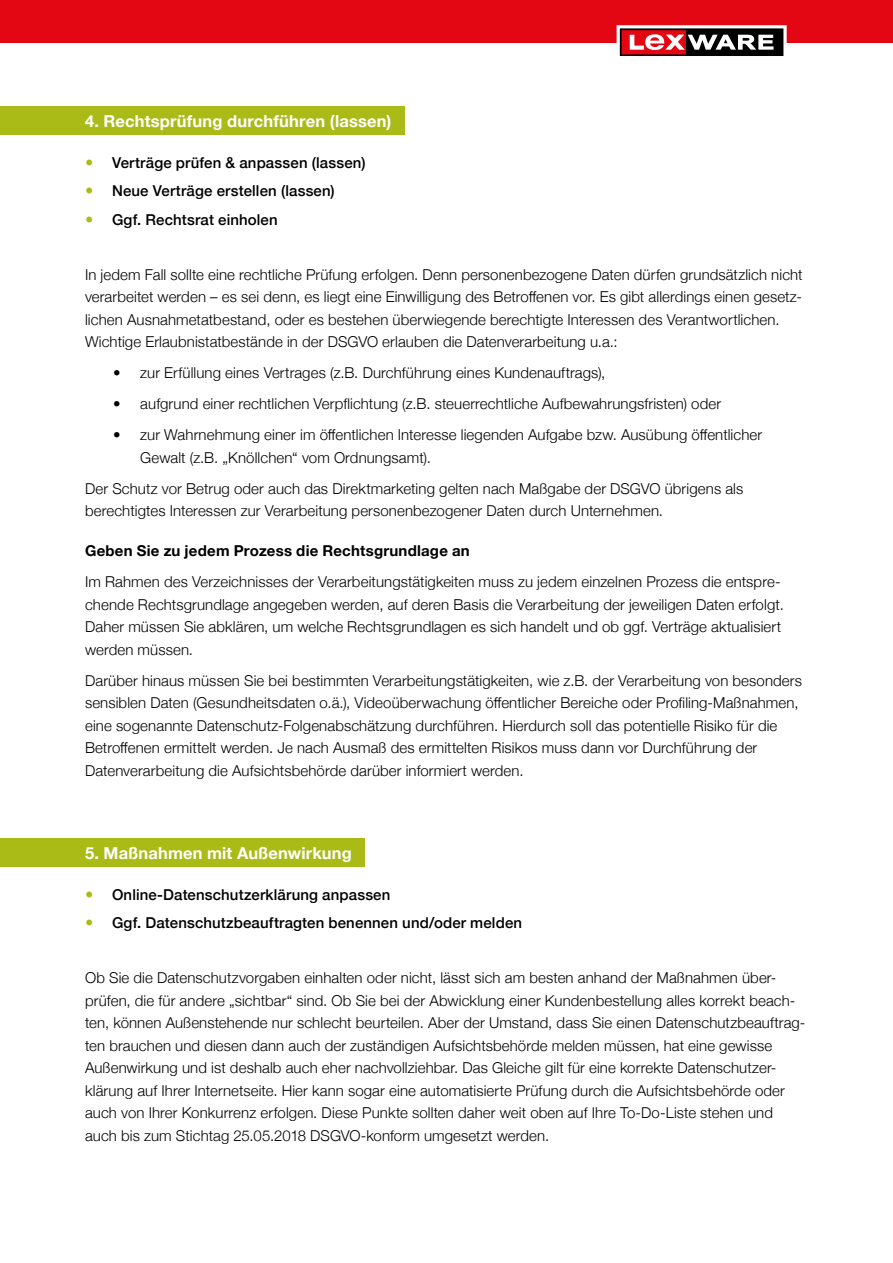
<style>
.page{position:relative;width:893px;height:1263px;background:#fff}
.page>*{position:absolute;margin:0;border:0;box-sizing:border-box;transform-origin:0 0}
.überschrift_kasten{font:700 16.5px "Helvetica Neue";letter-spacing:.01em;color:#fff}
.Copy{font:300 15px/22.5px "Helvetica Neue";letter-spacing:.01em;color:#000}
.t1{font:500 15px "Helvetica Neue";letter-spacing:.01em;color:#000}
.Überschrift_klein{font:700 15px "Helvetica Neue";letter-spacing:.015em;color:#000}
</style>
<div class="page">
<div style="left:0;top:0;width:893px;height:43px;background:#e30613"></div>
<svg style="left:616px;top:25px;width:171px;height:31px"></svg>
<div style="left:0;top:106px;width:404px;height:28px;background:#aabb18"></div>
<div style="left:0;top:838px;width:365px;height:28px;background:#aabb18"></div>
<p class="überschrift_kasten" style="left:85px;top:108px;width:308px">4. Rechtsprüfung durchführen (lassen)</p>
<p class="t1" style="left:112px;top:150px;width:255px">Verträge prüfen &amp; anpassen (lassen)</p>
<p class="t1" style="left:112px;top:179px;width:224px">Neue Verträge erstellen (lassen)</p>
<p class="t1" style="left:112px;top:207px;width:167px">Ggf. Rechtsrat einholen</p>
<p class="Copy" style="left:85px;top:262px;width:719px">In jedem Fall sollte eine rechtliche Prüfung erfolgen. Denn personenbezogene Daten dürfen grundsätzlich nicht verarbeitet werden – es sei denn, es liegt eine Einwilligung des Betroffenen vor. Es gibt allerdings einen gesetz&shy;lichen Ausnahmetatbestand, oder es bestehen überwiegende berechtigte Interessen des Verantwortlichen.<br>Wichtige Erlaubnistatbestände in der DSGVO erlauben die Datenverarbeitung u.a.:</p>
<p class="Copy" style="left:113px;top:361px;width:493px">• zur Erfüllung eines Vertrages (z.B. Durchführung eines Kundenauftrags),</p>
<p class="Copy" style="left:113px;top:392px;width:609px">• aufgrund einer rechtlichen Verpflichtung (z.B. steuerrechtliche Aufbewahrungsfristen) oder</p>
<p class="Copy" style="left:140px;top:423px;width:623px;text-indent:-27px">• zur Wahrnehmung einer im öffentlichen Interesse liegenden Aufgabe bzw. Ausübung öffentlicher<br>Gewalt (z.B. „Knöllchen“ vom Ordnungsamt).</p>
<p class="Copy" style="left:85px;top:476px;width:660px">Der Schutz vor Betrug oder auch das Direktmarketing gelten nach Maßgabe der DSGVO übrigens als berechtigtes Interessen zur Verarbeitung personenbezogener Daten durch Unternehmen.</p>
<p class="Überschrift_klein" style="left:85px;top:539px;width:386px">Geben Sie zu jedem Prozess die Rechtsgrundlage an</p>
<p class="Copy" style="left:85px;top:569px;width:700px">Im Rahmen des Verzeichnisses der Verarbeitungstätigkeiten muss zu jedem einzelnen Prozess die entspre&shy;chende Rechtsgrundlage angegeben werden, auf deren Basis die Verarbeitung der jeweiligen Daten erfolgt.<br>Daher müssen Sie abklären, um welche Rechtsgrundlagen es sich handelt und ob ggf. Verträge aktualisiert werden müssen.</p>
<p class="Copy" style="left:85px;top:668px;width:718px">Darüber hinaus müssen Sie bei bestimmten Verarbeitungstätigkeiten, wie z.B. der Verarbeitung von besonders sensiblen Daten (Gesundheitsdaten o.ä.), Videoüberwachung öffentlicher Bereiche oder Profiling-Maßnahmen, eine sogenannte Datenschutz-Folgenabschätzung durchführen. Hierdurch soll das potentielle Risiko für die Betroffenen ermittelt werden. Je nach Ausmaß des ermittelten Risikos muss dann vor Durchführung der Datenverarbeitung die Aufsichtsbehörde darüber informiert werden.</p>
<p class="überschrift_kasten" style="left:85px;top:840px;width:268px">5. Maßnahmen mit Außenwirkung</p>
<p class="t1" style="left:112px;top:882px;width:280px">Online-Datenschutzerklärung anpassen</p>
<p class="t1" style="left:112px;top:911px;width:412px">Ggf. Datenschutzbeauftragten benennen und/oder melden</p>
<p class="Copy" style="left:85px;top:966px;width:722px">Ob Sie die Datenschutzvorgaben einhalten oder nicht, lässt sich am besten anhand der Maßnahmen über&shy;prüfen, die für andere „sichtbar“ sind. Ob Sie bei der Abwicklung einer Kundenbestellung alles korrekt beach&shy;ten, können Außenstehende nur schlecht beurteilen. Aber der Umstand, dass Sie einen Datenschutzbeauftrag&shy;ten brauchen und diesen dann auch der zuständigen Aufsichtsbehörde melden müssen, hat eine gewisse Außenwirkung und ist deshalb auch eher nachvollziehbar. Das Gleiche gilt für eine korrekte Datenschutzer&shy;klärung auf Ihrer Internetseite. Hier kann sogar eine automatisierte Prüfung durch die Aufsichtsbehörde oder auch von Ihrer Konkurrenz erfolgen. Diese Punkte sollten daher weit oben auf Ihre To-Do-Liste stehen und auch bis zum Stichtag 25.05.2018 DSGVO-konform umgesetzt werden.</p>
</div>
